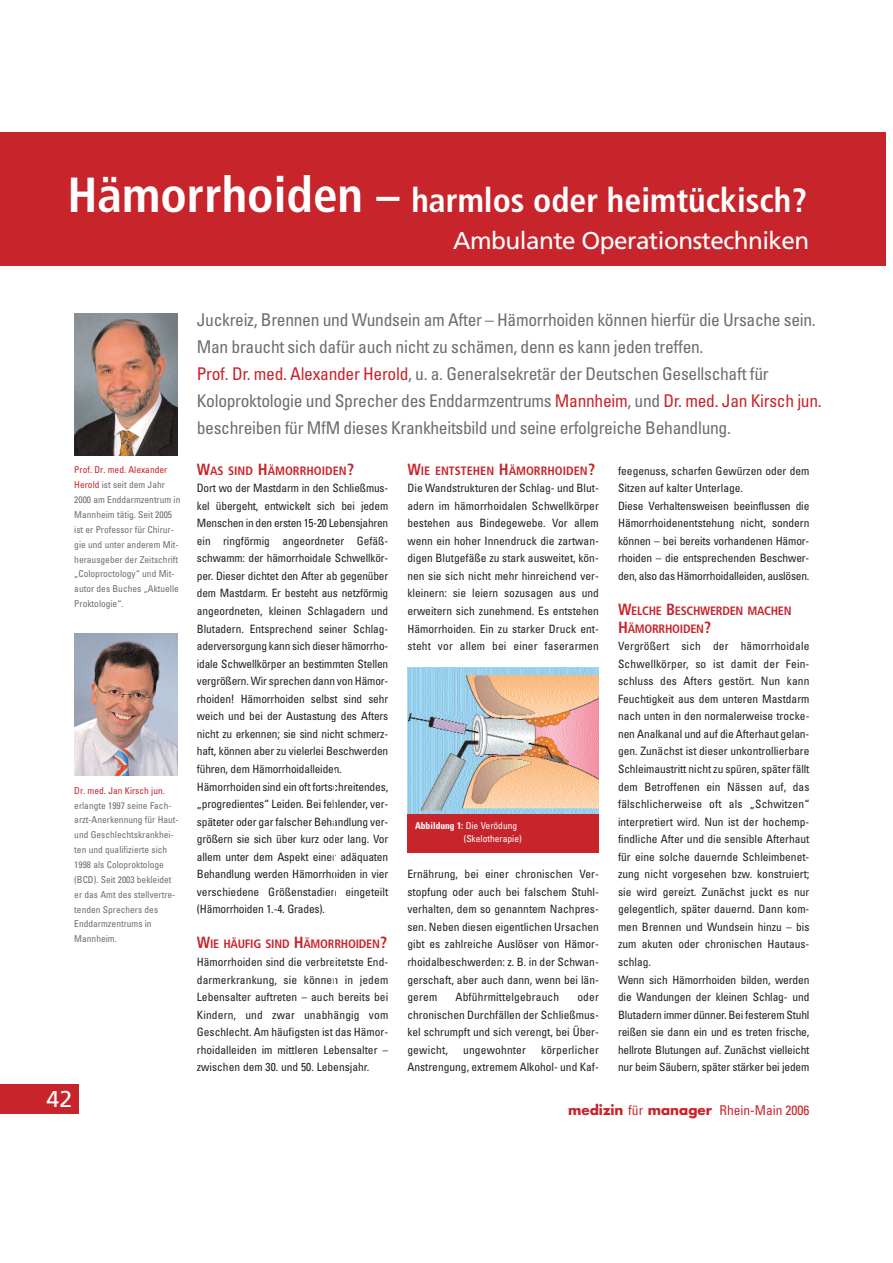
<style>
.page{position:relative;width:893px;height:1263px;background:#fff}
.page>*{position:absolute;margin:0;border:0;box-sizing:border-box;transform-origin:0 0}
.t1{font:700 condensed 33.75px "Frutiger";color:#fff}
.t2{font:24.3px "Frutiger";letter-spacing:-.02em;color:#fff}
.t3{font:22.95px "Frutiger";color:#fff}
.t4{font:condensed 17.55px/27px "Univers";letter-spacing:-.02em;color:#6c6d70}
.t5{font:condensed 13.5px "Univers";color:#c8242b}
.t6{font:700 condensed 12.15px/17.5px "Frutiger";letter-spacing:-.02em;color:#c8242b}
.t7{font:700 condensed 12.15px "Frutiger";color:#c8242b}
.t8{font:condensed 11.55px/17.5px "Univers";letter-spacing:-.01em;color:#231f20;text-align:justify}
.t9{font:condensed 11.55px "Univers";letter-spacing:.015em;color:#231f20}
.t10{font:condensed 9.45px/14.9px "Univers";color:#6c6d70}
.t11{font:condensed 9.45px/12.1px "Univers";color:#fff}
.t12{font:condensed 9.45px "Univers";color:#c8242b}
.s1{font-size:49.2px}
.s2{font-size:46.2px}
.s3{color:#c8242b}
.s4{font-size:16.2px}
.s5{font-weight:700}
.s6{font-family:"Futura";font-weight:700;font-stretch:normal}
</style>
<div class="page">
<div style="left:0;top:133px;width:886px;height:133px;background:#c8242b"></div>
<img style="left:74px;top:314px;width:104px;height:141px">
<div style="left:0;top:1085px;width:78px;height:29px;background:#c8242b"></div>
<img style="left:407px;top:668px;width:192px;height:146px">
<img style="left:74px;top:634px;width:104px;height:141px">
<div style="left:407px;top:815px;width:192px;height:38px;background:#c8242b"></div>
<h1 class="t1" style="left:67px;top:187px;width:741px"><span class="s1">Hämorrhoiden</span> <span class="s2">–</span> harmlos oder heimtückisch?</h1>
<h2 class="t2" style="left:453px;top:231px;width:358px">Ambulante Operationstechniken</h2>
<p class="t10" style="left:74px;top:463px;width:108px"><span class="s3">Prof. Dr. med. Alexander<br>Herold</span> ist seit dem Jahr<br>2000 am Enddarmzentrum in<br>Mannheim tätig. Seit 2005 ist er Professor für Chirur&shy;gie und unter anderem Mit&shy;herausgeber der Zeitschrift „Coloproctology“ und Mit&shy;autor des Buches „Aktuelle<br>Proktologie“.</p>
<p class="t12" style="left:74px;top:787px;width:92px">Dr. med. Jan Kirsch jun.</p>
<p class="t10" style="left:74px;top:799px;width:106px">erlangte 1997 seine Fach&shy;arzt-Anerkennung für Haut&shy;und Geschlechtskrankhei&shy;ten und qualifizierte sich<br>1998 als Coloproktologe (BCD). Seit 2003 bekleidet er das Amt des stellvertre&shy;tenden Sprechers des<br>Enddarmzentrums in<br>Mannheim.</p>
<h3 class="t3" style="left:47px;top:1090px;width:27px">42</h3>
<p class="t4" style="left:197px;top:308px;width:626px">Juckreiz, Brennen und Wundsein am After – Hämorrhoiden können hierfür die Ursache sein.<br>Man braucht sich dafür auch nicht zu schämen, denn es kann jeden treffen.<br><span class="s3">Prof. Dr. med. Alexander Herold</span>, u. a. Generalsekretär der Deutschen Gesellschaft für Koloproktologie und Sprecher des Enddarmzentrums <span class="s3">Mannheim</span>, und <span class="s3">Dr. med. Jan Kirsch jun. </span>beschreiben für MfM dieses Krankheitsbild und seine erfolgreiche Behandlung.</p>
<p class="t7" style="left:197px;top:465px;width:159px"><span class="s4">W</span>AS SIND <span class="s4">H</span>ÄMORRHOIDEN<span class="s4">?</span></p>
<p class="t8" style="left:197px;top:480px;width:193px;text-align:left">Dort wo der Mastdarm in den Schließmus&shy;kel übergeht, entwickelt sich bei jedem Menschen in den ersten 15-20 Lebensjahren ein ringförmig angeordneter Gefäß&shy;schwamm: der hämorrhoidale Schwellkör&shy;per. Dieser dichtet den After ab gegenüber dem Mastdarm. Er besteht aus netzförmig angeordneten, kleinen Schlagadern und Blutadern. Entsprechend seiner Schlag&shy;aderversorgung kann sich dieser hämorrho&shy;idale Schwellkörper an bestimmten Stellen vergrößern. Wir sprechen dann von Hämor&shy;rhoiden! Hämorrhoiden selbst sind sehr weich und bei der Austastung des Afters nicht zu erkennen; sie sind nicht schmerz&shy;haft, können aber zu vielerlei Beschwerden führen, dem Hämorrhoidalleiden.<br>Hämorrhoiden sind ein oft fortschreitendes, „progredientes“ Leiden. Bei fehlender, ver&shy;späteter oder gar falscher Behandlung ver&shy;größern sie sich über kurz oder lang. Vor allem unter dem Aspekt einer adäquaten Behandlung werden Hämorrhoiden in vier verschiedene Größenstadien eingeteilt (Hämorrhoiden 1.-4. Grades).</p>
<p class="t6" style="left:197px;top:936px;width:192px"><span class="s4">W</span>IE HÄUFIG SIND <span class="s4">H</span>ÄMORRHOIDEN<span class="s4">?</span></p>
<p class="t8" style="left:197px;top:954px;width:193px">Hämorrhoiden sind die verbreitetste End&shy;darmerkrankung, sie können in jedem Lebensalter auftreten – auch bereits bei Kindern, und zwar unabhängig vom Geschlecht. Am häufigsten ist das Hämor&shy;rhoidalleiden im mittleren Lebensalter – zwischen dem 30. und 50. Lebensjahr.</p>
<p class="t7" style="left:407px;top:465px;width:189px"><span class="s4">W</span>IE ENTSTEHEN <span class="s4">H</span>ÄMORRHOIDEN<span class="s4">?</span></p>
<p class="t8" style="left:407px;top:480px;width:193px">Die Wandstrukturen der Schlag- und Blut&shy;adern im hämorrhoidalen Schwellkörper bestehen aus Bindegewebe. Vor allem wenn ein hoher Innendruck die zartwan&shy;digen Blutgefäße zu stark ausweitet, kön&shy;nen sie sich nicht mehr hinreichend ver&shy;kleinern: sie leiern sozusagen aus und erweitern sich zunehmend. Es entstehen Hämorrhoiden. Ein zu starker Druck ent&shy;steht vor allem bei einer faserarmen</p>
<p class="t11" style="left:463px;top:821px;width:60px;text-indent:-49px"><span class="s5">Abbildung 1:</span> Die Verödung (Skelotherapie)</p>
<p class="t8" style="left:407px;top:866px;width:193px">Ernährung, bei einer chronischen Ver&shy;stopfung oder auch bei falschem Stuhl&shy;verhalten, dem so genanntem Nachpres&shy;sen. Neben diesen eigentlichen Ursachen gibt es zahlreiche Auslöser von Hämor&shy;rhoidalbeschwerden: z. B. in der Schwan&shy;gerschaft, aber auch dann, wenn bei län&shy;gerem</p>
<p class="t9" style="left:455px;top:993px;width:105px">Abführmittelgebrauch</p>
<p class="t8" style="left:407px;top:989px;width:193px;text-indent:170px">oder chronischen Durchfällen der Schließmus&shy;kel schrumpft und sich verengt, bei Über&shy;gewicht,</p>
<p class="t8" style="left:407px;top:1042px;width:193px;text-align:right">körperlicher<br>Anstrengung, extremem Alkohol- und Kaf-</p>
<p class="t9" style="left:463px;top:1045px;width:64px">ungewohnter</p>
<p class="t8" style="left:618px;top:463px;width:193px;text-align:left">feegenuss, scharfen Gewürzen oder dem Sitzen auf kalter Unterlage.<br>Diese Verhaltensweisen beeinflussen die Hämorrhoidenentstehung nicht, sondern können – bei bereits vorhandenen Hämor&shy;rhoiden – die entsprechenden Beschwer&shy;den, also das Hämorrhoidalleiden, auslösen.</p>
<p class="t6" style="left:618px;top:603px;width:175px"><span class="s4">W</span>ELCHE <span class="s4">B</span>ESCHWERDEN MACHEN<br><span class="s4">H</span>ÄMORRHOIDEN<span class="s4">?</span></p>
<p class="t8" style="left:618px;top:638px;width:193px;text-align:left">Vergrößert sich der hämorrhoidale Schwellkörper, so ist damit der Fein&shy;schluss des Afters gestört. Nun kann Feuchtigkeit aus dem unteren Mastdarm nach unten in den normalerweise trocke&shy;nen Analkanal und auf die Afterhaut gelan&shy;gen. Zunächst ist dieser unkontrollierbare Schleimaustritt nicht zu spüren, später fällt dem Betroffenen ein Nässen auf, das fälschlicherweise oft als „Schwitzen“ interpretiert wird. Nun ist der hochemp&shy;findliche After und die sensible Afterhaut für eine solche dauernde Schleimbenet&shy;zung nicht vorgesehen bzw. konstruiert; sie wird gereizt. Zunächst juckt es nur gelegentlich, später dauernd. Dann kom&shy;men Brennen und Wundsein hinzu – bis zum akuten oder chronischen Hautaus&shy;schlag.<br>Wenn sich Hämorrhoiden bilden, werden die Wandungen der kleinen Schlag- und Blutadern immer dünner. Bei festerem Stuhl reißen sie dann ein und es treten frische, hellrote Blutungen auf. Zunächst vielleicht nur beim Säubern, später stärker bei jedem</p>
<p class="t5" style="left:568px;top:1105px;width:243px"><span class="s6">medizin</span> für <span class="s6">manager</span> Rhein-Main 2006</p>
</div>
